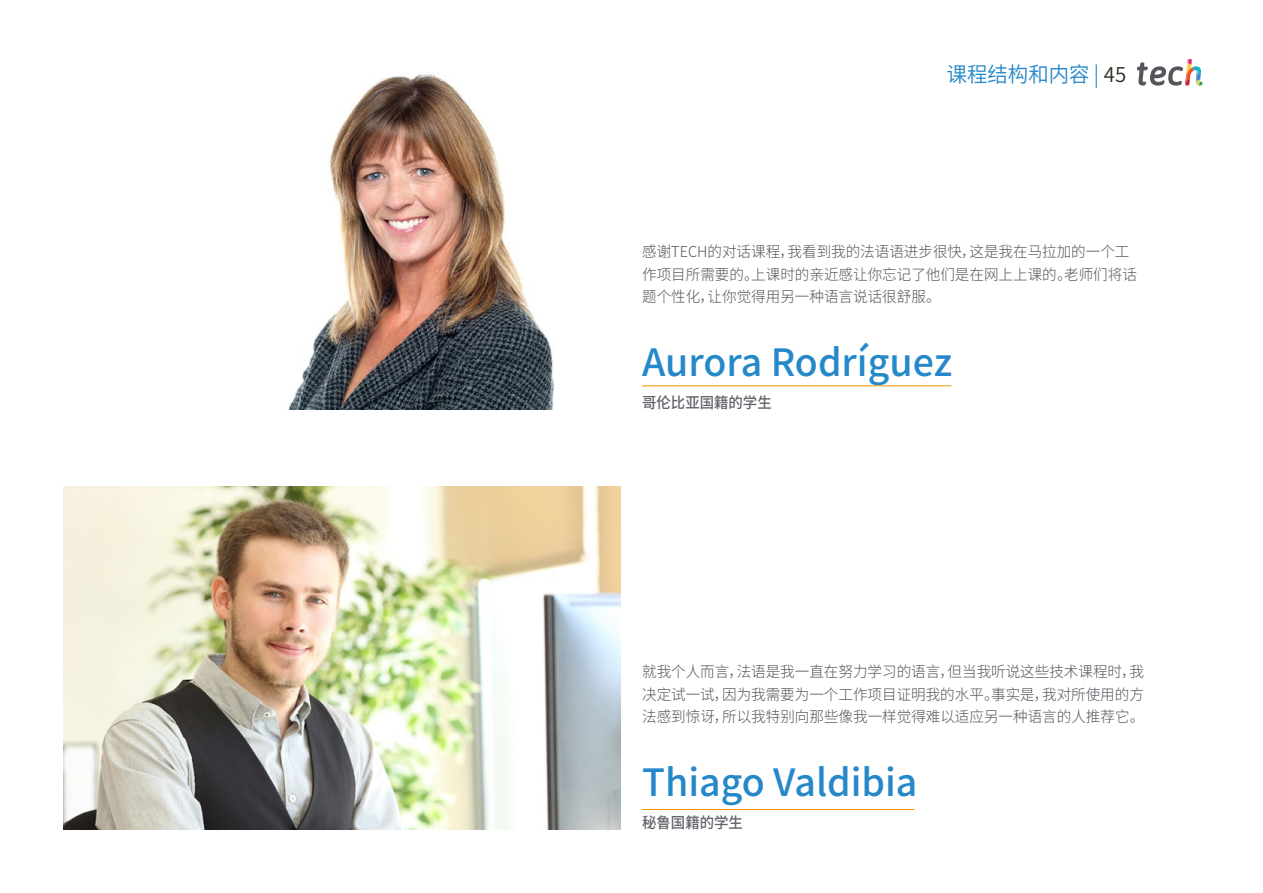
<style>
.page{position:relative;width:1263px;height:893px;background:#fff}
.page>*{position:absolute;margin:0;border:0;box-sizing:border-box;transform-origin:0 0}
.t1{font:500 37.5px "Source Han Sans CN";color:#2488c9}
.t2{font:21px "Source Han Sans CN";color:#2488c9}
.t3{font:300 15px/22.5px "Source Han Sans CN";color:#52555b}
.t4{font:500 15px "Source Han Sans CN";color:#61646a;scale:.96 1}
.s1{color:#312e20}
</style>
<div class="page">
<svg style="left:1137px;top:59px;width:65px;height:27px"></svg>
<img style="left:288px;top:74px;width:266px;height:335px">
<hr style="left:642px;top:385px;width:309px;height:1px;background:#f39200">
<img style="left:64px;top:486px;width:557px;height:343px">
<hr style="left:642px;top:809px;width:272px;height:1px;background:#f39200">
<h2 class="t2" style="left:947px;top:63px;width:181px">课程结构和内容 | <span class="s1">45</span></h2>
<p class="t3" style="left:642px;top:241px;width:496px">感谢TECH的对话课程，我看到我的法语语进步很快，这是我在马拉加的一个工作项目所需要的。上课时的亲近感让你忘记了他们是在网上上课的。老师们将话题个性化，让你觉得用另一种语言说话很舒服。</p>
<h1 class="t1" style="left:642px;top:341px;width:312px">Aurora Rodríguez</h1>
<p class="t4" style="left:642px;top:394px;width:137px">哥伦比亚国籍的学生</p>
<p class="t3" style="left:642px;top:661px;width:504px;text-align:justify">就我个人而言，法语是我一直在努力学习的语言，但当我听说这些技术课程时，我决定试一试，因为我需要为一个工作项目证明我的水平。事实是，我对所使用的方法感到惊讶，所以我特别向那些像我一样觉得难以适应另一种语言的人推荐它。</p>
<h1 class="t1" style="left:642px;top:761px;width:277px">Thiago Valdibia</h1>
<p class="t4" style="left:642px;top:814px;width:107px">秘鲁国籍的学生</p>
</div>
